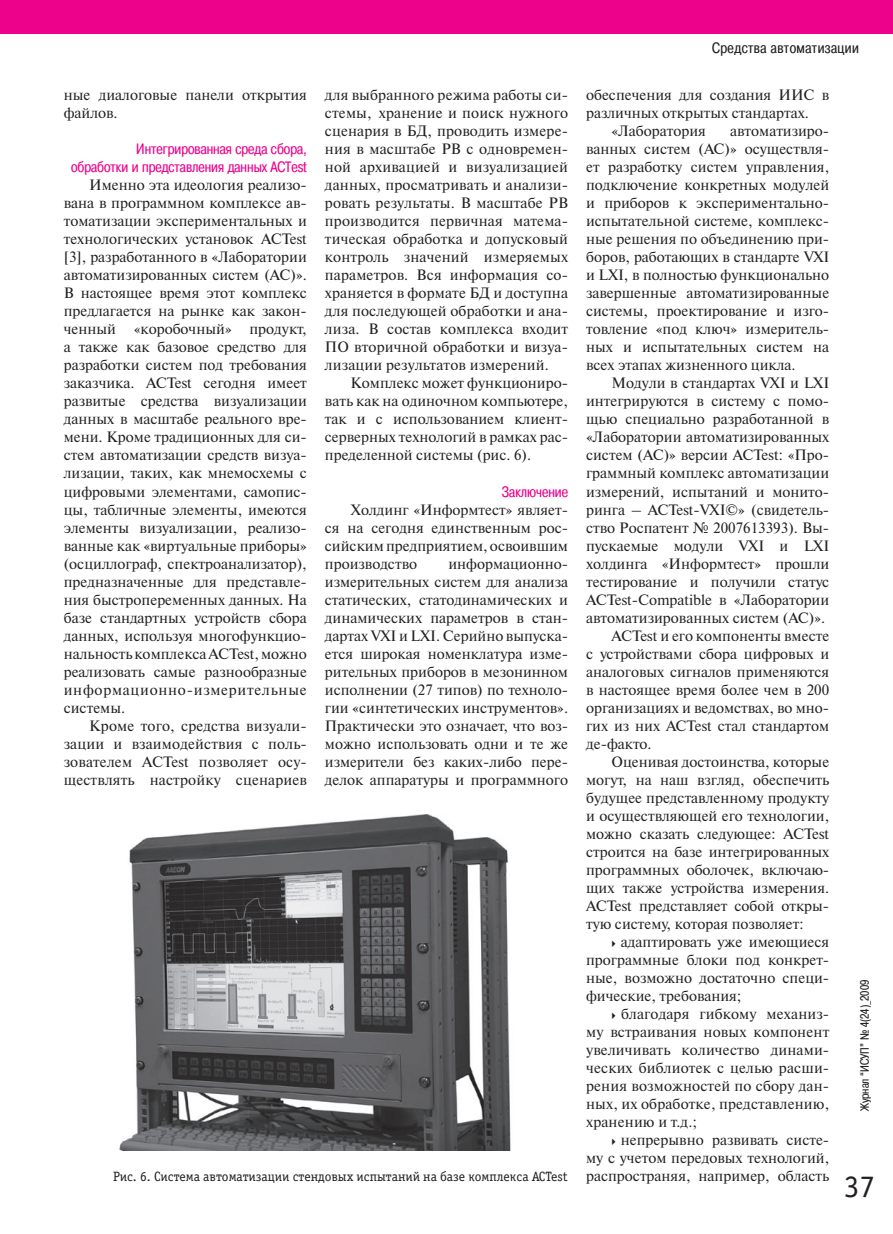
<style>
.page{position:relative;width:893px;height:1234px;background:#fff}
.page>*{position:absolute;margin:0;border:0;box-sizing:border-box;transform-origin:0 0}
.t1{font:31.5px "Officina Serif C";color:#231f20}
.t2{font:15px/18px "Newton C";color:#231f20;text-align:justify}
.t3{font:15px/18px "Pragmatica Cond C";color:#ed028c;text-align:right}
.t4{font:15px "Pragmatica Cond C";letter-spacing:.03em;color:#231f20}
.t5{font:13.5px "Officina Serif C";color:#231f20}
.t6{font:12px "Pragmatica Cond C";color:#231f20}
.s1{font-family:"Newton C";font-size:15px}
</style>
<div class="page">
<div style="left:0;top:0;width:893px;height:34px;background:#ed028c"></div>
<img style="left:119px;top:814px;width:392px;height:336px">
<p class="t4" style="left:712px;top:39px;width:148px">Средства автоматизации</p>
<p class="t2" style="left:586px;top:86px;width:245px">обеспечения для создания ИИС в</p>
<p class="t2" style="left:586px;top:104px;width:224px">различных открытых стандартах.</p>
<p class="t2" style="left:612px;top:122px;width:96px">«Лаборатория</p>
<p class="t2" style="left:325px;top:86px;width:245px">для выбранного режима работы си&shy;стемы, хранение и поиск нужного сценария в БД, проводить измере&shy;ния в масштабе РВ с одновремен&shy;ной архивацией и визуализацией данных, просматривать и анализи&shy;ровать результаты. В масштабе РВ производится первичная матема&shy;тическая обработка и допусковый контроль значений измеряемых параметров. Вся информация со&shy;храняется в формате БД и доступна для последующей обработки и ана&shy;лиза. В состав комплекса входит ПО вторичной обработки и визуа&shy;лизации результатов измерений.</p>
<p class="t2" style="left:325px;top:374px;width:245px;text-indent:26px">Комплекс может функциониро&shy;вать как на одиночном компьютере, так и с использованием клиент&shy;серверных технологий в рамках рас&shy;пределенной системы (рис. 6).</p>
<p class="t3" style="left:502px;top:482px;width:68px">Заключение</p>
<p class="t2" style="left:325px;top:500px;width:245px;text-indent:26px">Холдинг «Информтест» являет&shy;ся на сегодня единственным рос&shy;сийским предприятием, освоившим производство</p>
<p class="t2" style="left:64px;top:86px;width:245px">ные диалоговые панели открытия файлов.</p>
<p class="t3" style="left:71px;top:140px;width:237px">Интегрированная среда сбора,<br>обработки и представления данных ACTest</p>
<p class="t2" style="left:64px;top:176px;width:245px;text-indent:26px">Именно эта идеология реализо&shy;вана в программном комплексе ав&shy;томатизации экспериментальных и технологических установок ACTest [3], разработанного в «Лаборатории автоматизированных систем (АС)».<br>В настоящее время этот комплекс предлагается на рынке как закон&shy;ченный «коробочный» продукт, а также как базовое средство для разработки систем под требования заказчика. ACTest сегодня имеет развитые средства визуализации данных в масштабе реального вре&shy;мени. Кроме традиционных для си&shy;стем автоматизации средств визуа&shy;лизации, таких, как мнемосхемы с цифровыми элементами, самопис&shy;цы, табличные элементы, имеются элементы визуализации, реализо&shy;ванные как «виртуальные приборы» (осциллограф, спектроанализатор), предназначенные для представле&shy;ния быстропеременных данных. На базе стандартных устройств сбора данных, используя многофункцио&shy;нальность комплекса ACTest, можно реализовать самые разнообразные информационно-измерительные системы.</p>
<p class="t2" style="left:64px;top:716px;width:245px;text-indent:26px">Кроме того, средства визуали&shy;зации и взаимодействия с поль&shy;зователем ACTest позволяет осу&shy;ществлять настройку сценариев</p>
<p class="t2" style="left:586px;top:122px;width:245px;text-indent:144px">автоматизиро&shy;ванных систем (АС)» осуществля&shy;ет разработку систем управления, подключение конкретных модулей и приборов к экспериментально&shy;испытательной системе, комплекс&shy;ные решения по объединению при&shy;боров, работающих в стандарте VXI и LXI, в полностью функционально завершенные автоматизированные системы, проектирование и изго&shy;товление «под ключ» измеритель&shy;ных и испытательных систем на всех этапах жизненного цикла.</p>
<p class="t2" style="left:612px;top:374px;width:219px">Модули в стандартах VXI и LXI</p>
<p class="t2" style="left:586px;top:392px;width:245px">интегрируются в систему с помо-</p>
<p class="t2" style="left:586px;top:410px;width:245px">щью специально разработанной в</p>
<p class="t2" style="left:586px;top:428px;width:245px">«Лаборатории автоматизированных</p>
<p class="t2" style="left:586px;top:446px;width:245px">систем (АС)» версии ACTest: «Про-</p>
<p class="t2" style="left:586px;top:464px;width:245px">граммный комплекс автоматизации</p>
<p class="t2" style="left:586px;top:482px;width:245px">измерений, испытаний и монито-</p>
<p class="t2" style="left:586px;top:500px;width:245px">ринга – ACTest-VXI©» (свидетель-</p>
<p class="t2" style="left:586px;top:518px;width:245px">ство Роспатент № 2007613393). Вы-</p>
<p class="t2" style="left:586px;top:536px;width:245px">пускаемые модули VXI и LXI</p>
<p class="t2" style="left:586px;top:554px;width:245px">холдинга «Информтест» прошли</p>
<p class="t2" style="left:586px;top:572px;width:245px">тестирование и получили статус</p>
<p class="t2" style="left:586px;top:590px;width:245px">ACTest-Compatible в «Лаборатории</p>
<p class="t2" style="left:586px;top:608px;width:241px">автоматизированных систем (АС)».</p>
<p class="t2" style="left:612px;top:626px;width:219px">ACTest и его компоненты вместе</p>
<p class="t2" style="left:586px;top:644px;width:245px">с устройствами сбора цифровых и</p>
<p class="t2" style="left:586px;top:662px;width:245px">аналоговых сигналов применяются</p>
<p class="t2" style="left:586px;top:680px;width:245px">в настоящее время более чем в 200</p>
<p class="t2" style="left:586px;top:698px;width:245px">организациях и ведомствах, во мно-</p>
<p class="t2" style="left:586px;top:716px;width:245px">гих из них ACTest стал стандартом</p>
<p class="t2" style="left:586px;top:734px;width:67px">де-факто.</p>
<p class="t2" style="left:612px;top:752px;width:219px">Оценивая достоинства, которые</p>
<p class="t2" style="left:586px;top:770px;width:245px">могут, на наш взгляд, обеспечить</p>
<p class="t2" style="left:586px;top:788px;width:245px">будущее представленному продукту</p>
<p class="t2" style="left:586px;top:806px;width:245px">и осуществляющей его технологии,</p>
<p class="t2" style="left:586px;top:824px;width:245px">можно сказать следующее: ACTest</p>
<p class="t2" style="left:586px;top:842px;width:245px">строится на базе интегрированных</p>
<p class="t2" style="left:586px;top:860px;width:245px">программных оболочек, включаю-</p>
<p class="t2" style="left:586px;top:878px;width:245px">щих также устройства измерения.</p>
<p class="t2" style="left:586px;top:896px;width:245px">ACTest представляет собой откры-</p>
<p class="t2" style="left:586px;top:914px;width:219px">тую систему, которая позволяет:</p>
<p class="t2" style="left:621px;top:932px;width:210px">адаптировать уже имеющиеся</p>
<p class="t2" style="left:586px;top:950px;width:245px">программные блоки под конкрет-</p>
<p class="t2" style="left:586px;top:968px;width:245px">ные, возможно достаточно специ-</p>
<p class="t2" style="left:586px;top:986px;width:157px">фические, требования;</p>
<p class="t2" style="left:621px;top:1004px;width:210px">благодаря гибкому механиз-</p>
<p class="t2" style="left:586px;top:1022px;width:245px">му встраивания новых компонент</p>
<p class="t2" style="left:586px;top:1040px;width:245px">увеличивать количество динами-</p>
<p class="t2" style="left:586px;top:1058px;width:245px">ческих библиотек с целью расши-</p>
<p class="t2" style="left:586px;top:1076px;width:245px">рения возможностей по сбору дан-</p>
<p class="t2" style="left:586px;top:1094px;width:245px">ных, их обработке, представлению,</p>
<p class="t2" style="left:586px;top:1112px;width:113px">хранению и т.д.;</p>
<p class="t2" style="left:621px;top:1130px;width:210px">непрерывно развивать систе-</p>
<p class="t2" style="left:586px;top:1148px;width:245px">му с учетом передовых технологий,</p>
<p class="t5" style="left:113px;top:1169px;width:718px">Рис. 6. Система автоматизации стендовых испытаний на базе комплекса ACTest <span class="s1">распространяя, например, область</span></p>
<p class="t2" style="left:325px;top:554px;width:245px;text-indent:123px">информационно&shy;измерительных систем для анализа статических, статодинамических и динамических параметров в стан&shy;дартах VXI и LXI. Серийно выпуска&shy;ется широкая номенклатура изме&shy;рительных приборов в мезонинном исполнении (27 типов) по техноло&shy;гии «синтетических инструментов».<br>Практически это означает, что воз&shy;можно использовать одни и те же измерители без каких-либо пере&shy;делок аппаратуры и программного</p>
<p class="t6" style="left:858px;top:1110px;width:133px;rotate:-90deg">Журнал “ИСУП” № 4(24)_2009</p>
<h1 class="t1" style="left:844px;top:1168px;width:33px">37</h1>
</div>
